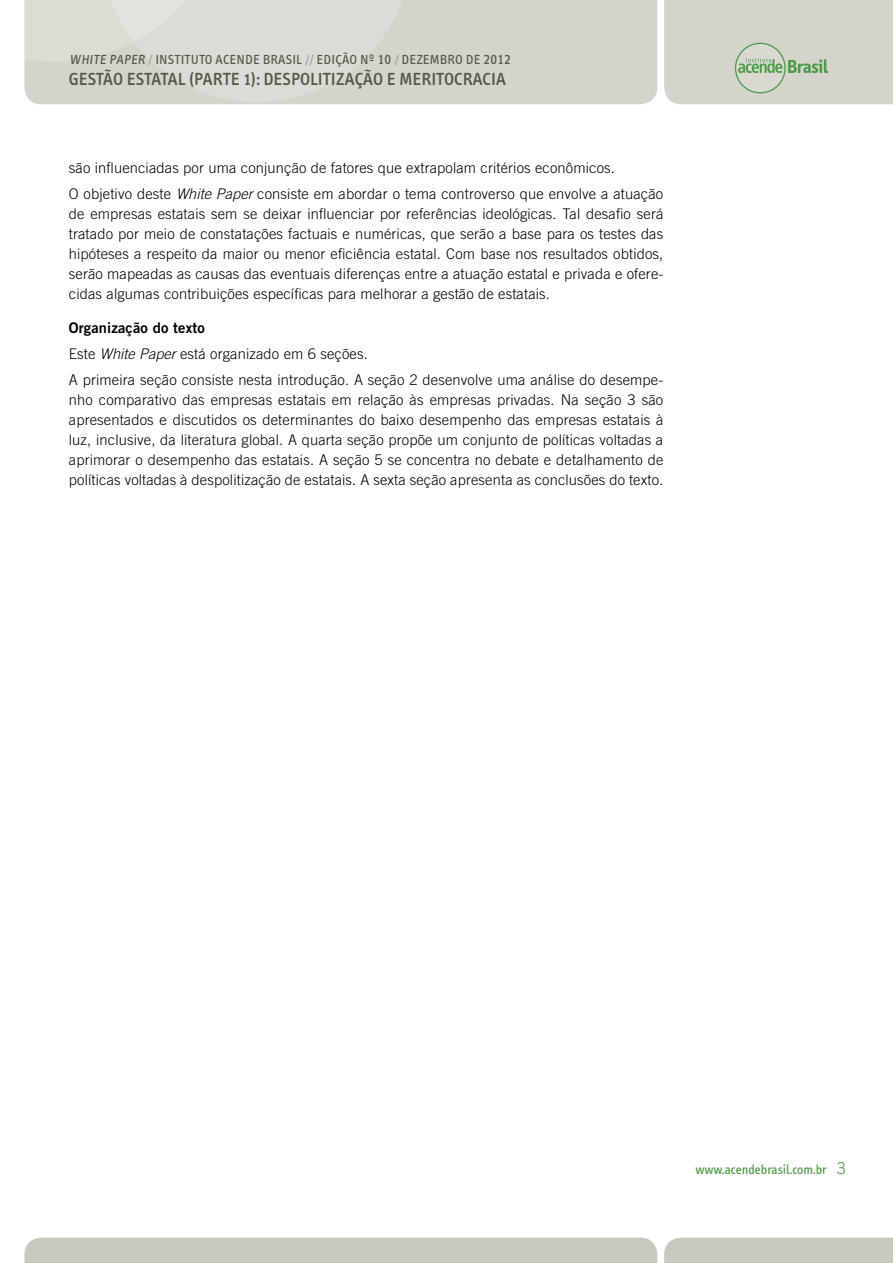
<style>
.page{position:relative;width:893px;height:1263px;background:#fff}
.page>*{position:absolute;margin:0;border:0;box-sizing:border-box;transform-origin:0 0}
.t1{font:18px "Info Text Medium Caps";color:#55574b}
.t2{font:300 14.7px/20.1px "Trade Gothic";letter-spacing:.01em;color:#000}
.t3{font:14.7px "Trade Gothic Bold Two";letter-spacing:.01em;color:#000}
.t4{font:13.5px "Info Text";letter-spacing:.01em;color:#55574b}
.t5{font:13.5px "Info Text";color:#4e9b47}
.s1{color:#9d9e95}
.s2{font-family:"Info Text Book Caps"}
.s3{font-family:"Info Text Book Caps";font-size:15px}
.s4{font-style:italic}
.s5{font-family:"Trade Gothic";font-weight:300;font-size:16.5px}
</style>
<div class="page">
<div style="left:33px;top:0;width:624px;height:104px;background:#d4d4cc"></div>
<svg style="left:24px;top:0;width:388px;height:102px;background:#d9d9d3"></svg>
<div style="left:24px;top:1237px;width:633px;height:26px;background:#c9c9bf"></div>
<div style="left:664px;top:1237px;width:229px;height:26px;background:#c9c9bf"></div>
<div style="left:664px;top:0;width:229px;height:104px;background:#d4d4cc"></div>
<p class="t4" style="left:70px;top:52px;width:443px">WHITE PAPER<span class="s1">/</span> INSTITUTO ACENDE BRASIL <span class="s1">//</span> <span class="s2">EDIÇÃO Nº</span> <span class="s3">10</span> <span class="s1">/</span> <span class="s2">DEZEMBRO DE</span> <span class="s3">2012</span></p>
<p class="t1" style="left:69px;top:69px;width:439px">GESTÃO ESTATAL (PARTE 1): DESPOLITIZAÇÃO E MERITOCRACIA</p>
<p class="t2" style="left:69px;top:155px;width:596px;line-height:25.7px">são influenciadas por uma conjunção de fatores que extrapolam critérios econômicos.<br>O objetivo deste <span class="s4">White Paper</span> consiste em abordar o tema controverso que envolve a atuação</p>
<p class="t2" style="left:69px;top:203px;width:596px;text-align:justify">de empresas estatais sem se deixar influenciar por referências ideológicas. Tal desafio será tratado por meio de constatações factuais e numéricas, que serão a base para os testes das hipóteses a respeito da maior ou menor eficiência estatal. Com base nos resultados obtidos, serão mapeadas as causas das eventuais diferenças entre a atuação estatal e privada e ofere&shy;cidas algumas contribuições específicas para melhorar a gestão de estatais.</p>
<p class="t3" style="left:69px;top:319px;width:137px">Organização do texto</p>
<p class="t2" style="left:69px;top:341px;width:596px;line-height:25.7px">Este <span class="s4">White Paper</span> está organizado em 6 seções.<br>A primeira seção consiste nesta introdução. A seção 2 desenvolve uma análise do desempe-</p>
<p class="t2" style="left:69px;top:389px;width:596px;text-align:justify">nho comparativo das empresas estatais em relação às empresas privadas. Na seção 3 são apresentados e discutidos os determinantes do baixo desempenho das empresas estatais à luz, inclusive, da literatura global. A quarta seção propõe um conjunto de políticas voltadas a aprimorar o desempenho das estatais. A seção 5 se concentra no debate e detalhamento de políticas voltadas à despolitização de estatais. A sexta seção apresenta as conclusões do texto.</p>
<p class="t5" style="left:695px;top:1161px;width:152px">www.acendebrasil.com.br <span class="s5">3</span></p>
</div>
